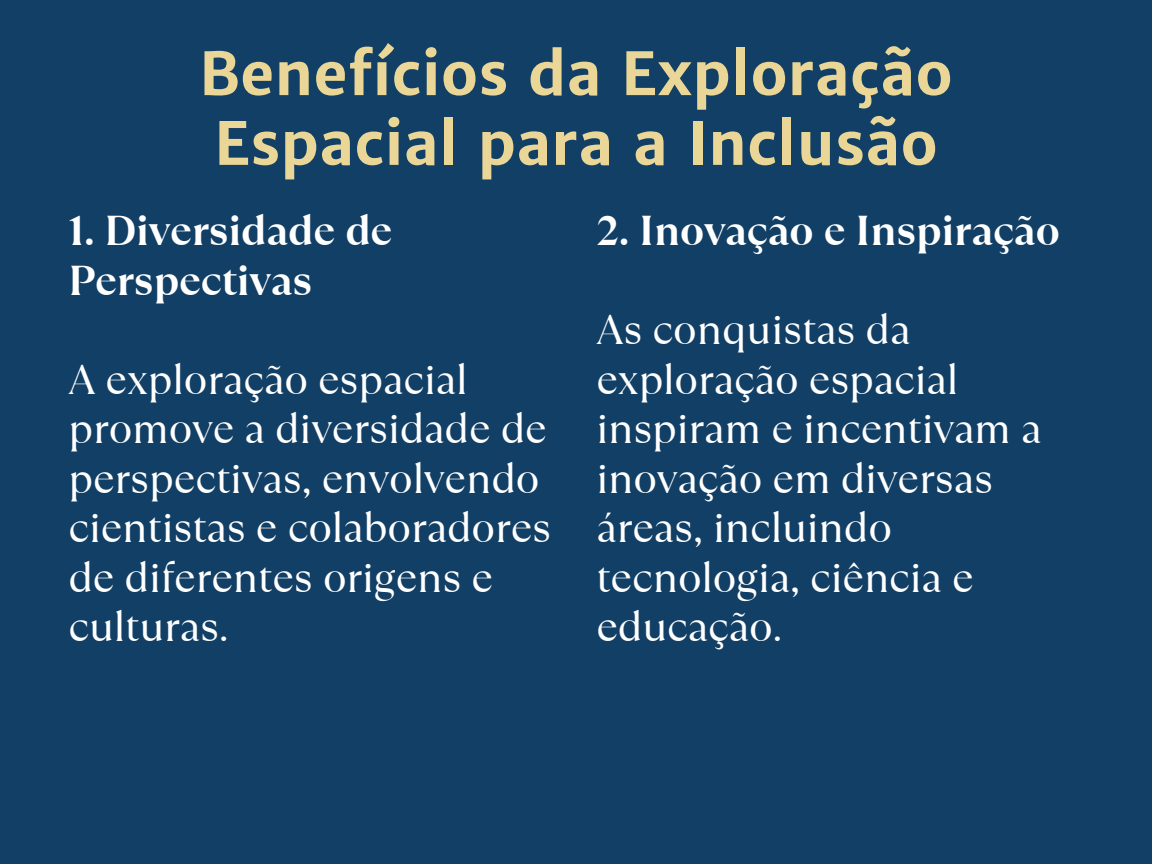
<style>
.page{position:relative;width:1152px;height:864px;background:#123f65}
.page>*{position:absolute;margin:0;border:0;box-sizing:border-box;transform-origin:0 0}
.t1{font:700 59.1px/69.8px "Merriweather Sans";color:#ead696}
.t2{font:41.55px/49.5px "TT Ramillas";letter-spacing:-.005em;color:#fff}
.t3{font:700 41.55px/49.5px "TT Ramillas";letter-spacing:-.005em;color:#fff}
</style>
<div class="page">
<h1 class="t1" style="left:199px;top:39px;width:755px">Benefícios da Exploração<br>Espacial para a Inclusão</h1>
<p class="t3" style="left:68px;top:206px;width:326px">1. Diversidade de<br>Perspectivas</p>
<p class="t3" style="left:596px;top:206px;width:465px">2. Inovação e Inspiração</p>
<p class="t2" style="left:68px;top:355px;width:485px">A exploração espacial promove a diversidade de perspectivas, envolvendo cientistas e colaboradores de diferentes origens e culturas.</p>
<p class="t2" style="left:596px;top:305px;width:447px">As conquistas da exploração espacial inspiram e incentivam a inovação em diversas áreas, incluindo tecnologia, ciência e educação.</p>
</div>
